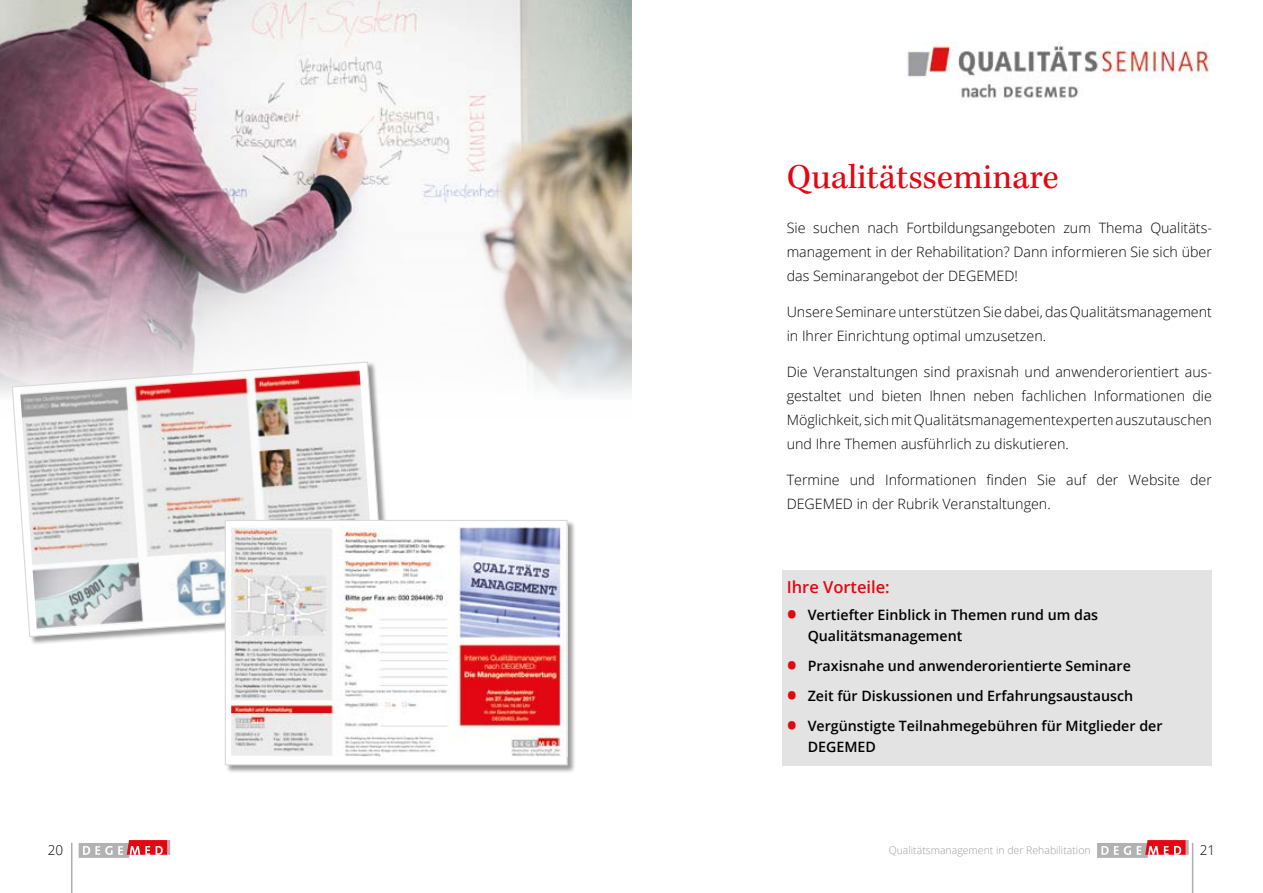
<style>
.page{position:relative;width:1263px;height:893px;background:#fff}
.page>*{position:absolute;margin:0;border:0;box-sizing:border-box;transform-origin:0 0}
.t1{font:36px "Kepler Std";color:#e30613}
.t2{font:600 16.5px "Open Sans";color:#e30613}
.t3{font:300 14.25px/24px "Open Sans";color:#000;text-align:justify}
.t4{font:600 14.25px/21px "Open Sans";color:#000}
.t5{font:300 13.5px "Open Sans";color:#000}
.t6{font:300 10.5px "Open Sans";color:#9d9d9c}
.s1{font-weight:700;font-size:27px;color:#e30613}
</style>
<div class="page">
<hr style="left:167px;top:840px;width:3px;height:15px;background:#b3b2b2">
<svg style="left:79px;top:840px;width:88px;height:18px"></svg>
<hr style="left:1186px;top:840px;width:3px;height:15px;background:#b3b2b2">
<svg style="left:1097px;top:840px;width:89px;height:18px"></svg>
<hr style="left:71px;top:843px;width:1px;height:50px;background:#aeaeae">
<hr style="left:1192px;top:843px;width:1px;height:50px;background:#aeaeae">
<div style="left:782px;top:570px;width:430px;height:195px;background:#e3e3e3"></div>
<img style="left:0;top:0;width:631px;height:394px">
<div style="left:12px;top:362px;width:381px;height:283px;background:#000;opacity:.4"></div>
<svg style="left:11px;top:361px;width:375px;height:277px"></svg>
<div style="left:225px;top:521px;width:351px;height:253px;background:#000;opacity:.4"></div>
<div style="left:225px;top:520px;width:342px;height:245px;background:#fff"></div>
<img style="left:231px;top:527px;width:333px;height:230px">
<div style="left:225px;top:520px;width:343px;height:245px;border:1px solid #dadada"></div>
<img style="left:907px;top:43px;width:303px;height:56px">
<h1 class="t1" style="left:787px;top:156px;width:273px">Qualitätsseminare</h1>
<p class="t3" style="left:787px;top:215px;width:427px">Sie suchen nach Fortbildungsangeboten zum Thema Qualitäts&shy;management in der Rehabilitation? Dann informieren Sie sich über das Seminarangebot der DEGEMED!</p>
<p class="t3" style="left:787px;top:299px;width:427px">Unsere Seminare unterstützen Sie dabei, das Qualitätsmanagement in Ihrer Einrichtung optimal umzusetzen.</p>
<p class="t3" style="left:787px;top:359px;width:427px">Die Veranstaltungen sind praxisnah und anwenderorientiert aus&shy;gestaltet und bieten Ihnen neben fachlichen Informationen die Möglichkeit, sich mit Qualitätsmanagementexperten auszutauschen und Ihre Themen ausführlich zu diskutieren.</p>
<p class="t3" style="left:787px;top:467px;width:427px">Termine und Informationen finden Sie auf der Website der<br>DEGEMED in der Rubrik Veranstaltungen.</p>
<p class="t2" style="left:787px;top:576px;width:105px">Ihre Vorteile:</p>
<p class="t4" style="left:808px;top:604px;width:292px;text-indent:-21px"><span class="s1">•</span> Vertiefter Einblick in Themen rund um das<br>Qualitätsmanagement</p>
<p class="t4" style="left:787px;top:655px;width:346px"><span class="s1">•</span> Praxisnahe und anwenderorientierte Seminare</p>
<p class="t4" style="left:787px;top:685px;width:348px"><span class="s1">•</span> Zeit für Diskussionen und Erfahrungsaustausch</p>
<p class="t4" style="left:808px;top:715px;width:356px;text-indent:-21px"><span class="s1">•</span> Vergünstigte Teilnahmegebühren für Mitglieder der<br>DEGEMED</p>
<p class="t5" style="left:48px;top:841px;width:17px">20</p>
<p class="t6" style="left:889px;top:843px;width:203px">Qualitätsmanagement in der Rehabilitation</p>
<p class="t5" style="left:1200px;top:841px;width:17px">21</p>
</div>
